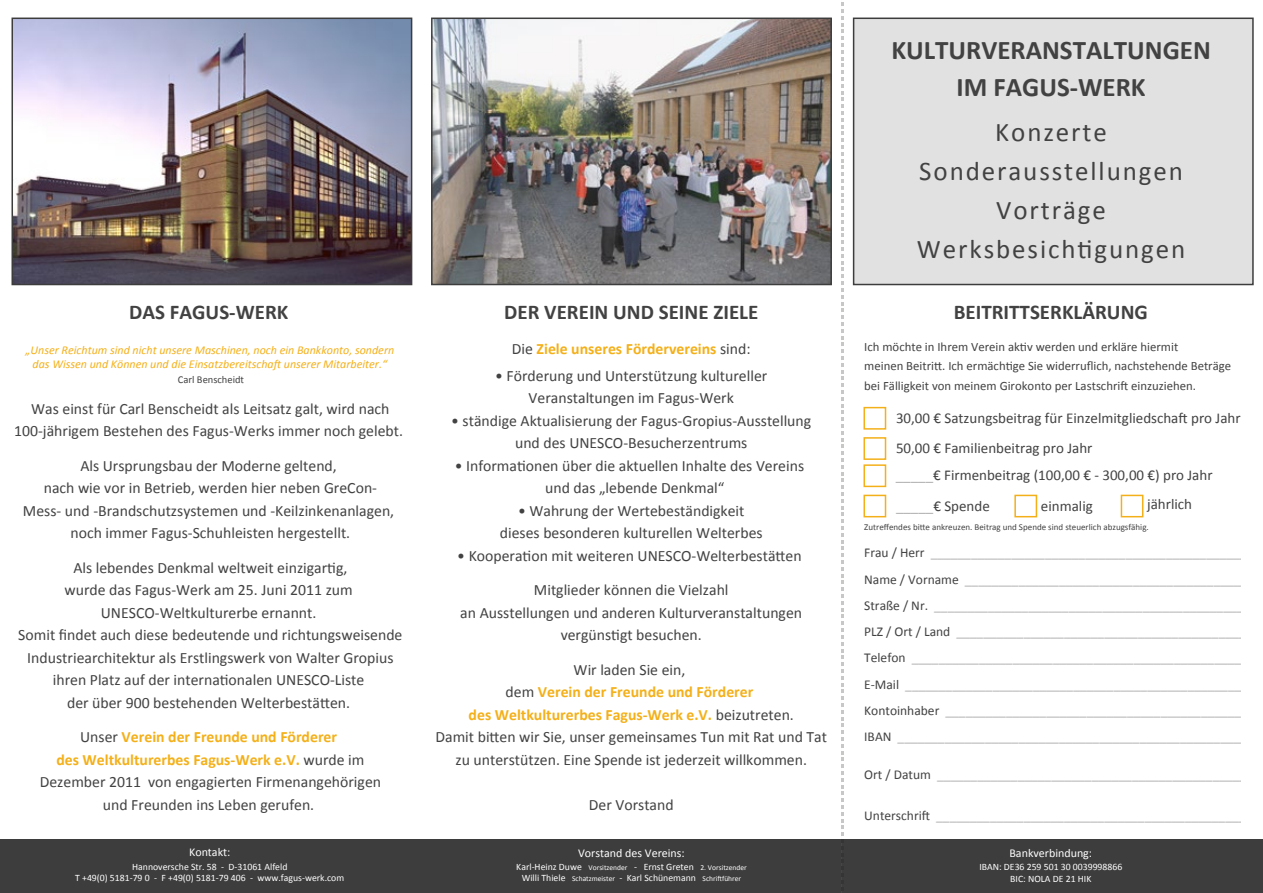
<style>
.page{position:relative;width:1263px;height:893px;background:#fff}
.page>*{position:absolute;margin:0;border:0;box-sizing:border-box;transform-origin:0 0}
.t1{font:27px/39px "Calibri";letter-spacing:.07em;color:#424242;text-align:center}
.t2{font:700 27px/37.5px "Calibri";color:#424242;text-align:center}
.t3{font:700 21px "Calibri";color:#424242}
.t4{font:15.75px/22.5px "Calibri";color:#424242;text-align:center}
.t5{font:700 15.75px "Calibri";color:#f4b019}
.t6{font:15px/30.3px "Calibri";color:#424242}
.t7{font:13.5px/26.2px "Calibri";color:#a9a9aa}
.t8{font:12.75px/19.5px "Calibri";color:#424242}
.t9{font:italic 12px/14.4px "Calibri";color:#f4b019;text-align:center}
.t10{font:12px "Calibri";color:#fff}
.t11{font:10.5px "Calibri";color:#424242}
.t12{font:9.75px/10.9px "Calibri";color:#fff;text-align:center}
.t13{font:9px "Calibri";color:#424242}
.s1{font-weight:700;color:#f4b019}
.s2{font-weight:400;color:#424242}
.s3{font-size:7.5px}
.s4{color:#a9a9aa}
.s5{color:#424242}
</style>
<div class="page">
<div style="left:854px;top:18px;width:399px;height:266px;background:#e2e1e1"></div>
<div style="left:853px;top:18px;width:401px;height:267px;border:2px solid #3d3d3d"></div>
<img style="left:15px;top:21px;width:394px;height:261px">
<div style="left:12px;top:18px;width:400px;height:267px;border:2px solid #3d3d3d"></div>
<img style="left:434px;top:21px;width:395px;height:261px">
<div style="left:431px;top:18px;width:401px;height:267px;border:2px solid #3d3d3d"></div>
<div style="left:0;top:840px;width:1263px;height:53px;background:#3d3d3d"></div>
<div style="left:863px;top:407px;width:23px;height:23px;border:2px solid #f4b019"></div>
<div style="left:863px;top:437px;width:23px;height:23px;border:2px solid #f4b019"></div>
<div style="left:863px;top:464px;width:23px;height:23px;border:2px solid #f4b019"></div>
<div style="left:863px;top:495px;width:23px;height:22px;border:2px solid #f4b019"></div>
<div style="left:1014px;top:495px;width:23px;height:22px;border:2px solid #f4b019"></div>
<div style="left:1121px;top:495px;width:22px;height:22px;border:2px solid #f4b019"></div>
<svg style="left:841px;top:2px;width:2px;height:838px"></svg>
<h1 class="t2" style="left:891px;top:31px;width:321px">KULTURVERANSTALTUNGEN<br>IM FAGUS-WERK</h1>
<h1 class="t1" style="left:917px;top:112px;width:270px">Konzerte<br>Sonderausstellungen<br>Vorträge<br>Werksbesichtigungen</h1>
<h2 class="t3" style="left:129px;top:299px;width:161px">DAS FAGUS-WERK</h2>
<h2 class="t3" style="left:504px;top:299px;width:256px">DER VEREIN UND SEINE ZIELE</h2>
<h2 class="t3" style="left:954px;top:299px;width:196px">BEITRITTSERKLÄRUNG</h2>
<p class="t9" style="left:25px;top:342px;width:370px">„Unser Reichtum sind nicht unsere Maschinen, noch ein Bankkonto, sondern das Wissen und Können und die Einsatzbereitschaft unserer Mitarbeiter.“</p>
<p class="t11" style="left:178px;top:373px;width:68px">Carl Benscheidt</p>
<p class="t4" style="left:14px;top:397px;width:390px">Was einst für Carl Benscheidt als Leitsatz galt, wird nach<br>100-jährigem Bestehen des Fagus-Werks immer noch gelebt.</p>
<p class="t4" style="left:23px;top:454px;width:373px">Als Ursprungsbau der Moderne geltend,<br>nach wie vor in Betrieb, werden hier neben GreCon-Mess- und -Brandschutzsystemen und -Keilzinkenanlagen, noch immer Fagus-Schuhleisten hergestellt.</p>
<p class="t4" style="left:18px;top:556px;width:386px">Als lebendes Denkmal weltweit einzigartig,<br>wurde das Fagus-Werk am 25. Juni 2011 zum UNESCO-Weltkulturerbe ernannt.<br>Somit findet auch diese bedeutende und richtungsweisende Industriearchitektur als Erstlingswerk von Walter Gropius ihren Platz auf der internationalen UNESCO-Liste<br>der über 900 bestehenden Welterbestätten.</p>
<p class="t4" style="left:40px;top:726px;width:343px">Unser <span class="s1">Verein der Freunde und Förderer<br>des Weltkulturerbes Fagus-Werk e.V.</span> wurde im Dezember 2011 von engagierten Firmenangehörigen und Freunden ins Leben gerufen.</p>
<p class="t10" style="left:189px;top:845px;width:43px">Kontakt:</p>
<p class="t12" style="left:75px;top:861px;width:270px">Hannoversche Str. 58 - D-31061 Alfeld<br>T +49(0) 5181-79 0 - F +49(0) 5181-79 406 - www.fagus-werk.com</p>
<p class="t5" style="left:512px;top:338px;width:240px"><span class="s2">Die</span> Ziele unseres Fördervereins <span class="s2">sind:</span></p>
<p class="t4" style="left:495px;top:364px;width:274px">• Förderung und Unterstützung kultureller<br>Veranstaltungen im Fagus-Werk</p>
<p class="t4" style="left:451px;top:409px;width:362px">• ständige Aktualisierung der Fagus-Gropius-Ausstellung und des UNESCO-Besucherzentrums</p>
<p class="t4" style="left:545px;top:454px;width:260px;text-align:left;text-indent:-90px">• Informationen über die aktuellen Inhalte des Vereins und das „lebende Denkmal“</p>
<p class="t4" style="left:500px;top:499px;width:264px">• Wahrung der Wertebeständigkeit dieses besonderen kulturellen Welterbes</p>
<p class="t4" style="left:457px;top:538px;width:346px;line-height:34.5px">• Kooperation mit weiteren UNESCO-Welterbestätten<br>Mitglieder können die Vielzahl</p>
<p class="t4" style="left:460px;top:601px;width:343px">an Ausstellungen und anderen Kulturveranstaltungen vergünstigt besuchen.</p>
<p class="t4" style="left:435px;top:658px;width:393px">Wir laden Sie ein,<br>dem <span class="s1">Verein der Freunde und Förderer<br>des Weltkulturerbes Fagus-Werk e.V.</span> beizutreten.<br>Damit bitten wir Sie, unser gemeinsames Tun mit Rat und Tat zu unterstützen. Eine Spende ist jederzeit willkommen.</p>
<p class="t4" style="left:589px;top:793px;width:86px">Der Vorstand</p>
<p class="t10" style="left:578px;top:845px;width:108px">Vorstand des Vereins:</p>
<p class="t12" style="left:516px;top:861px;width:232px">Karl-Heinz Duwe <span class="s3">Vorsitzender</span> - Ernst Greten <span class="s3">2. Vorsitzender<br></span>Willi Thiele <span class="s3">Schatzmeister</span> - Karl Schünemann <span class="s3">Schriftführer</span></p>
<p class="t8" style="left:864px;top:337px;width:368px">Ich möchte in Ihrem Verein aktiv werden und erkläre hiermit<br>meinen Beitritt. Ich ermächtige Sie widerruflich, nachstehende Beträge bei Fälligkeit von meinem Girokonto per Lastschrift einzuziehen.</p>
<p class="t6" style="left:896px;top:403px;width:346px">30,00 € Satzungsbeitrag für Einzelmitgliedschaft pro Jahr<br>50,00 € Familienbeitrag pro Jahr</p>
<p class="t6" style="left:1041px;top:460px;width:173px;text-indent:-145px"><span class="s4">_____</span>€ Firmenbeitrag (100,00 € - 300,00 €) pro Jahr einmalig</p>
<p class="t6" style="left:1147px;top:488px;width:46px">jährlich</p>
<p class="t6" style="left:896px;top:490px;width:95px"><span class="s4">_____</span>€ Spende</p>
<p class="t13" style="left:864px;top:521px;width:286px">Zutreffendes bitte ankreuzen. Beitrag und Spende sind steuerlich abzugsfähig.</p>
<p class="t7" style="left:864px;top:540px;width:398px"><span class="s5">Frau / Herr</span> _______________________________________________ <span class="s5">Name / Vorname</span> __________________________________________ <span class="s5">Straße / Nr.</span> ______________________________________________ <span class="s5">PLZ / Ort / Land</span> ___________________________________________ <span class="s5">Telefon</span> _________________________________________________ <span class="s5">E-Mail</span> __________________________________________________ <span class="s5">Kontoinhaber</span> ____________________________________________ <span class="s5">IBAN</span> ______________________________________________________</p>
<p class="t7" style="left:864px;top:761px;width:384px"><span class="s5">Ort / Datum</span> ______________________________________________</p>
<p class="t7" style="left:864px;top:802px;width:383px"><span class="s5">Unterschrift</span> ______________________________________________</p>
<p class="t10" style="left:1009px;top:845px;width:84px">Bankverbindung:</p>
<p class="t12" style="left:979px;top:861px;width:144px;line-height:11.7px">IBAN: DE36 259 501 30 0039998866<br>BIC: NOLA DE 21 HIK</p>
</div>
